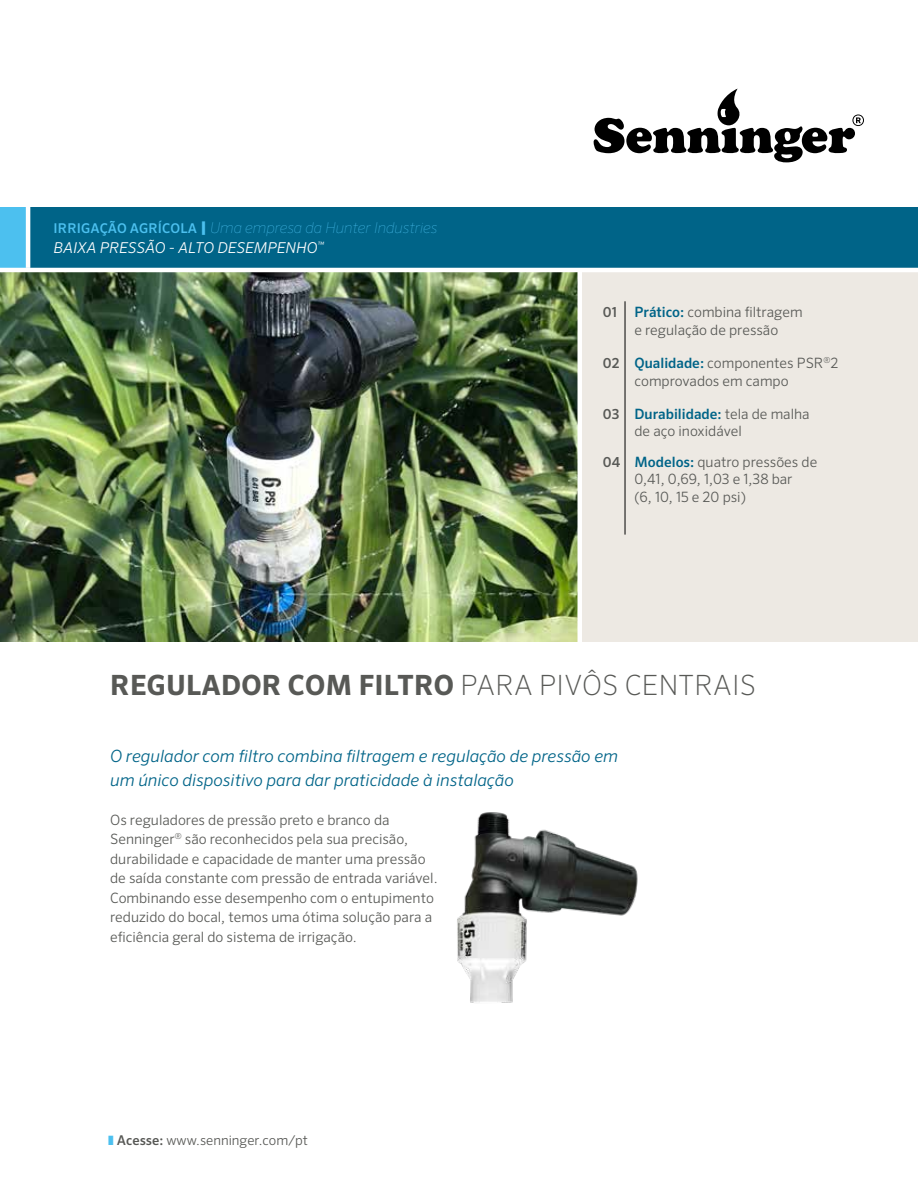
<style>
.page{position:relative;width:918px;height:1188px;background:#fff}
.page>*{position:absolute;margin:0;border:0;box-sizing:border-box;transform-origin:0 0}
.t1{font:700 27.9px "Sero Pro";letter-spacing:.01em;color:#585956}
.t2{font:italic 300 16.95px/24px "Sero Pro";color:#006488}
.t3{font:italic 100 15px/19.5px "Sero Pro";color:#4cc0ef}
.t4{font:300 14.25px/19.5px "Sero Pro";color:#585956}
.t5{font:300 13.5px "Sero Pro";color:#585956}
.s1{font-weight:500;font-style:normal;font-size:13.5px}
.s2{font-weight:900;font-style:normal}
.s3{font-weight:300;color:#fff}
.s4{font-weight:500;font-size:13.8px}
.s5{font-weight:500;color:#006488}
.s6{font-weight:200}
.s7{color:#4cc0ef}
.s8{font-weight:500}
</style>
<div class="page">
<div style="left:579px;top:272px;width:339px;height:370px;background:#ede9e3"></div>
<div style="left:0;top:207px;width:918px;height:61px;background:#006488"></div>
<div style="left:0;top:207px;width:29px;height:61px;background:#4cc0ef"></div>
<svg style="left:594px;top:89px;width:270px;height:73px"></svg>
<hr style="left:26px;top:205px;width:4px;height:63px;background:#fff">
<img style="left:0;top:272px;width:578px;height:370px">
<hr style="left:625px;top:301px;width:1px;height:234px;background:#000">
<hr style="left:578px;top:272px;width:4px;height:371px;background:#fff">
<img style="left:457px;top:812px;width:181px;height:191px">
<p class="t3" style="left:54px;top:218px;width:385px"><span class="s1">IRRIGAÇÃO AGRÍCOLA</span> <span class="s2">|</span> Uma empresa da Hunter Industries<br><span class="s3">BAIXA PRESSÃO - ALTO DESEMPENHO</span><sup>™</sup></p>
<p class="t4" style="left:603px;top:304px;width:201px;line-height:17.1px;text-align:center"><span class="s4">01</span> <span class="s5">Prático:</span> combina filtragem e regulação de pressão</p>
<p class="t4" style="left:634px;top:354px;width:206px;line-height:18px;text-indent:-32px"><span class="s4">02</span> <span class="s5">Qualidade:</span> componentes PSR<sup>®</sup>2 comprovados em campo</p>
<p class="t4" style="left:634px;top:405px;width:177px;line-height:17.1px;text-indent:-32px"><span class="s4">03</span> <span class="s5">Durabilidade:</span> tela de malha de aço inoxidável</p>
<p class="t4" style="left:634px;top:453px;width:184px;line-height:17.5px;text-indent:-32px"><span class="s4">04</span> <span class="s5">Modelos:</span> quatro pressões de<br>0,41, 0,69, 1,03 e 1,38 bar<br>(6, 10, 15 e 20 psi)</p>
<h1 class="t1" style="left:110px;top:668px;width:647px">REGULADOR COM FILTRO <span class="s6">PARA PIVÔS CENTRAIS</span></h1>
<p class="t2" style="left:110px;top:743px;width:509px">O regulador com filtro combina filtragem e regulação de pressão em um único dispositivo para dar praticidade à instalação</p>
<p class="t4" style="left:110px;top:810px;width:329px">Os reguladores de pressão preto e branco da Senninger<sup>®</sup> são reconhecidos pela sua precisão, durabilidade e capacidade de manter uma pressão de saída constante com pressão de entrada variável.<br>Combinando esse desempenho com o entupimento reduzido do bocal, temos uma ótima solução para a eficiência geral do sistema de irrigação.</p>
<p class="t5" style="left:108px;top:1132px;width:202px"><span class="s7">❚</span> <span class="s8">Acesse:</span> www.senninger.com/pt</p>
</div>
